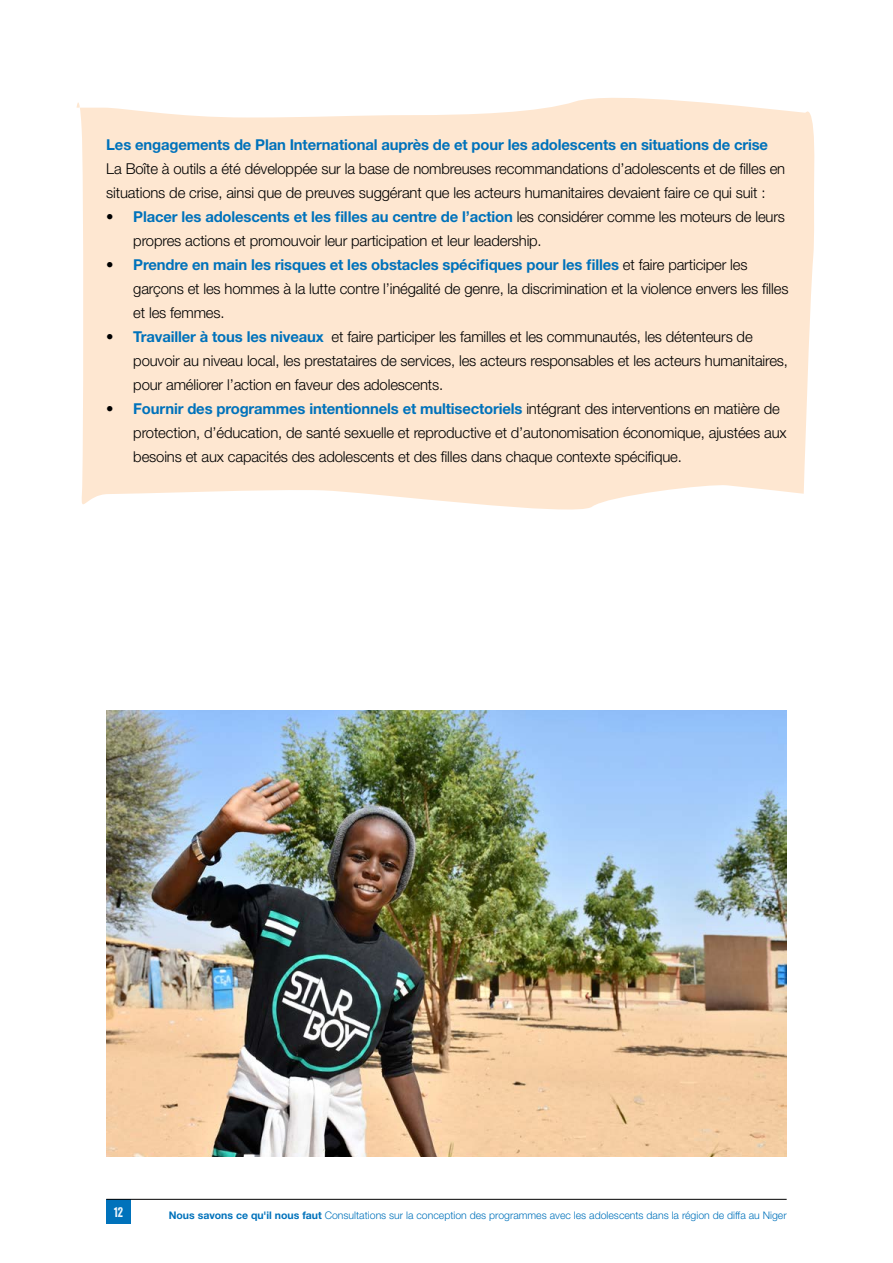
<style>
.page{position:relative;width:893px;height:1263px;background:#fff}
.page>*{position:absolute;margin:0;border:0;box-sizing:border-box;transform-origin:0 0}
.t1{font:300 15px/24px "Helvetica Neue LT Std";letter-spacing:-.01em;color:#000}
.t2{font:700 15px "Helvetica Neue LT Std";letter-spacing:-.01em;color:#0072bb}
.t3{font:13.5px "Veneer";color:#fff}
.t4{font:300 10.5px "Helvetica Neue LT Std";color:#0072bb}
.s1{font-weight:700;color:#0072bb}
.s2{font-weight:700}
</style>
<div class="page">
<div style="left:106px;top:1199px;width:25px;height:25px;background:#0072bb"></div>
<hr style="left:106px;top:1199px;width:681px;height:1px;background:#000">
<svg style="left:77px;top:98px;width:738px;height:412px;background:#fee8d4"></svg>
<img style="left:106px;top:710px;width:681px;height:447px">
<p class="t2" style="left:106px;top:135px;width:663px">Les engagements de Plan International auprès de et pour les adolescents en situations de crise</p>
<p class="t1" style="left:106px;top:156px;width:680px">La Boîte à outils a été développée sur la base de nombreuses recommandations d’adolescents et de filles en situations de crise, ainsi que de preuves suggérant que les acteurs humanitaires devaient faire ce qui suit :</p>
<p class="t1" style="left:133px;top:204px;width:653px;text-indent:-27px">• <span class="s1">Placer les adolescents et les filles au centre de l’action</span> les considérer comme les moteurs de leurs propres actions et promouvoir leur participation et leur leadership.</p>
<p class="t1" style="left:133px;top:252px;width:657px;text-indent:-27px">• <span class="s1">Prendre en main les risques et les obstacles spécifiques pour les filles</span> et faire participer les garçons et les hommes à la lutte contre l’inégalité de genre, la discrimination et la violence envers les filles et les femmes.</p>
<p class="t1" style="left:133px;top:324px;width:656px;text-indent:-27px">• <span class="s1">Travailler à tous les niveaux</span> et faire participer les familles et les communautés, les détenteurs de pouvoir au niveau local, les prestataires de services, les acteurs responsables et les acteurs humanitaires, pour améliorer l’action en faveur des adolescents.</p>
<p class="t1" style="left:133px;top:396px;width:655px;text-indent:-27px">• <span class="s1">Fournir des programmes intentionnels et multisectoriels</span> intégrant des interventions en matière de protection, d’éducation, de santé sexuelle et reproductive et d’autonomisation économique, ajustées aux besoins et aux capacités des adolescents et des filles dans chaque contexte spécifique.</p>
<p class="t3" style="left:114px;top:1203px;width:11px">12</p>
<p class="t4" style="left:169px;top:1209px;width:619px"><span class="s2">Nous savons ce qu'il nous faut</span> Consultations sur la conception des programmes avec les adolescents dans la région de diffa au Niger</p>
</div>
